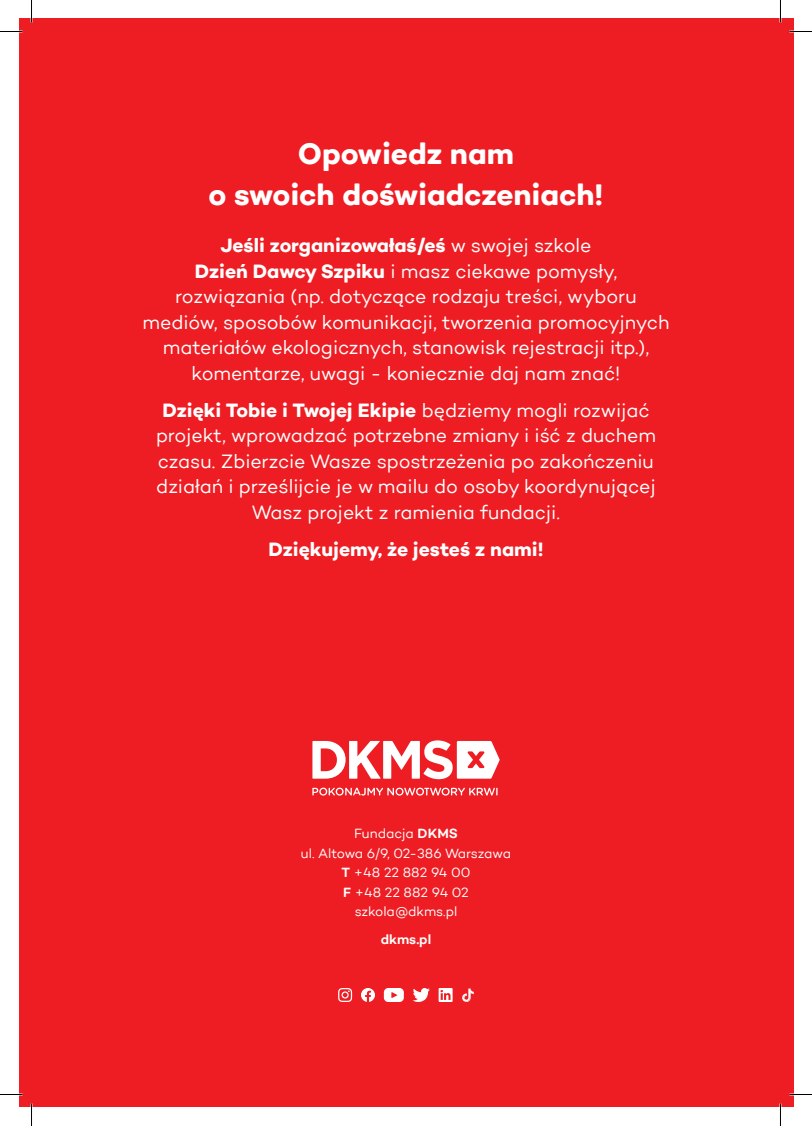
<style>
.page{position:relative;width:812px;height:1126px;background:#fff}
.page>*{position:absolute;margin:0;border:0;box-sizing:border-box;transform-origin:0 0}
.tekst{font:700 30px "DKMS Custom TT";letter-spacing:-.005em;color:#fff}
.tekst-2{font:19.5px/25.5px "DKMS Custom TT";letter-spacing:-.005em;color:#fff;text-align:center}
.tekst-3{font:700 19.5px "DKMS Custom TT";color:#fff}
.podtytul{font:13.5px "DKMS Custom TT";color:#fff}
.podtytul-2{font:500 13.5px "DKMS Custom TT";color:#fff}
.s1{font-weight:700}
.s2{font-weight:500}
</style>
<div class="page">
<div style="left:19px;top:19px;width:774px;height:1088px;background:#ee1d23"></div>
<svg style="left:413px;top:988px;width:16px;height:14px"></svg>
<svg style="left:384px;top:988px;width:20px;height:14px"></svg>
<svg style="left:462px;top:989px;width:11px;height:13px"></svg>
<svg style="left:438px;top:988px;width:14px;height:14px"></svg>
<svg style="left:361px;top:988px;width:14px;height:14px"></svg>
<svg style="left:338px;top:988px;width:14px;height:14px"></svg>
<svg style="left:312px;top:788px;width:185px;height:8px"></svg>
<svg style="left:312px;top:740px;width:187px;height:39px"></svg>
<hr style="left:779px;top:0;width:2px;height:22px;background:#fff">
<hr style="left:779px;top:1103px;width:2px;height:23px;background:#fff">
<svg style="left:0;top:31px;width:22px;height:1px"></svg>
<svg style="left:789px;top:31px;width:22px;height:1px"></svg>
<svg style="left:0;top:1094px;width:22px;height:1px"></svg>
<svg style="left:789px;top:1094px;width:22px;height:1px"></svg>
<svg style="left:31px;top:0;width:1px;height:22px"></svg>
<svg style="left:31px;top:1103px;width:1px;height:23px"></svg>
<svg style="left:780px;top:0;width:1px;height:22px"></svg>
<svg style="left:780px;top:1103px;width:1px;height:23px"></svg>
<p class="tekst" style="left:298px;top:135px;width:218px">Opowiedz nam</p>
<p class="tekst" style="left:208px;top:176px;width:396px">o swoich doświadczeniach!</p>
<p class="tekst-2" style="left:142px;top:232px;width:528px"><span class="s1">Jeśli zorganizowałaś/eś</span> w swojej szkole<br><span class="s1">Dzień Dawcy Szpiku</span> i masz ciekawe pomysły, rozwiązania (np. dotyczące rodzaju treści, wyboru mediów, sposobów komunikacji, tworzenia promocyjnych materiałów ekologicznych, stanowisk rejestracji itp.), komentarze, uwagi - koniecznie daj nam znać!</p>
<p class="tekst-2" style="left:156px;top:397px;width:501px"><span class="s1">Dzięki Tobie i Twojej Ekipie</span> będziemy mogli rozwijać projekt, wprowadzać potrzebne zmiany i iść z duchem czasu. Zbierzcie Wasze spostrzeżenia po zakończeniu działań i prześlijcie je w mailu do osoby koordynującej Wasz projekt z ramienia fundacji.</p>
<p class="tekst-3" style="left:268px;top:536px;width:277px">Dziękujemy, że jesteś z nami!</p>
<p class="podtytul" style="left:354px;top:825px;width:105px">Fundacja <span class="s2">DKMS</span></p>
<p class="podtytul" style="left:301px;top:845px;width:211px">ul. Altowa 6/9, 02-386 Warszawa</p>
<p class="podtytul" style="left:341px;top:864px;width:130px"><span class="s2">T</span> +48 22 882 94 00</p>
<p class="podtytul" style="left:343px;top:884px;width:127px"><span class="s2">F</span> +48 22 882 94 02</p>
<p class="podtytul" style="left:354px;top:903px;width:104px">szkola@dkms.pl</p>
<p class="podtytul-2" style="left:380px;top:931px;width:52px">dkms.pl</p>
</div>
